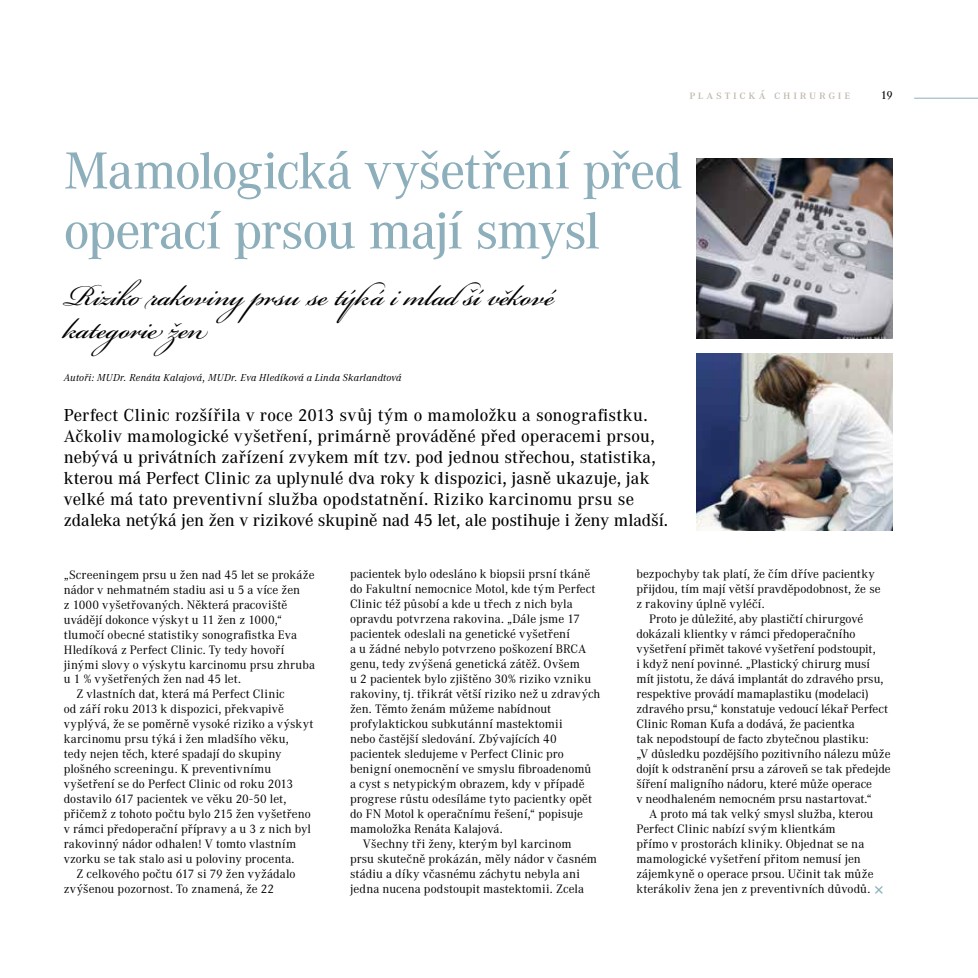
<style>
.page{position:relative;width:978px;height:978px;background:#fff}
.page>*{position:absolute;margin:0;border:0;box-sizing:border-box;transform-origin:0 0}
.t1{font:500 54px/60px "Corporate ATOT";letter-spacing:-.02em;color:#8dafbb}
.t2{font:45px/33px "Bickham Script Pro";letter-spacing:-.01em;color:#000}
.t3{font:500 18px/21px "Corporate ATOT";letter-spacing:.005em;color:#000}
.t4{font:12.75px/15px "Corporate ATOT";letter-spacing:.005em;color:#000}
.t5{font:500 12.75px "Corporate ATOT";letter-spacing:.225em;color:#c1b9ae}
.t6{font:500 12px "Corporate ATOT";color:#000}
.t7{font:italic 10.5px "Corporate ATOT";letter-spacing:.025em;color:#000}
.s1{font-size:21px;color:#8dafbb}
</style>
<div class="page">
<hr style="left:914px;top:98px;width:64px;height:1px;background:#8dafbb">
<img style="left:696px;top:159px;width:197px;height:180px">
<img style="left:696px;top:354px;width:197px;height:177px">
<p class="t5" style="left:689px;top:87px;width:163px">plastická chirurgie</p>
<p class="t6" style="left:881px;top:88px;width:13px">19</p>
<h1 class="t1" style="left:64px;top:141px;width:620px">Mamologická vyšetření před operací prsou mají smysl</h1>
<h2 class="t2" style="left:64px;top:273px;width:492px">Riziko rakoviny prsu se týká i mladší věkové kategorie žen</h2>
<p class="t7" style="left:64px;top:371px;width:339px">Autoři: MUDr. Renáta Kalajová, MUDr. Eva Hledíková a Linda Skarlandtová</p>
<p class="t3" style="left:64px;top:405px;width:606px">Perfect Clinic rozšířila v roce 2013 svůj tým o mamoložku a sonografistku.<br>Ačkoliv mamologické vyšetření, primárně prováděné před operacemi prsou, nebývá u privátních zařízení zvykem mít tzv. pod jednou střechou, statistika, kterou má Perfect Clinic za uplynulé dva roky k dispozici, jasně ukazuje, jak velké má tato preventivní služba opodstatnění. Riziko karcinomu prsu se zdaleka netýká jen žen v rizikové skupině nad 45 let, ale postihuje i ženy mladší.</p>
<p class="t4" style="left:64px;top:567px;width:252px">„Screeningem prsu u žen nad 45 let se prokáže</p>
<p class="t4" style="left:64px;top:582px;width:238px">nádor v nehmatném stadiu asi u 5 a více žen</p>
<p class="t4" style="left:64px;top:597px;width:225px">z 1000 vyšetřovaných. Některá pracoviště</p>
<p class="t4" style="left:64px;top:612px;width:220px">uvádějí dokonce výskyt u 11 žen z 1000,“</p>
<p class="t4" style="left:64px;top:627px;width:235px">tlumočí obecné statistiky sonografistka Eva</p>
<p class="t4" style="left:64px;top:642px;width:222px">Hledíková z Perfect Clinic. Ty tedy hovoří</p>
<p class="t4" style="left:64px;top:657px;width:253px">jinými slovy o výskytu karcinomu prsu zhruba</p>
<p class="t4" style="left:64px;top:672px;width:179px">u 1 % vyšetřených žen nad 45 let.</p>
<p class="t4" style="left:77px;top:687px;width:210px">Z vlastních dat, která má Perfect Clinic</p>
<p class="t4" style="left:64px;top:702px;width:222px">od září roku 2013 k dispozici, překvapivě</p>
<p class="t4" style="left:64px;top:717px;width:251px">vyplývá, že se poměrně vysoké riziko a výskyt</p>
<p class="t4" style="left:64px;top:732px;width:227px">karcinomu prsu týká i žen mladšího věku,</p>
<p class="t4" style="left:64px;top:747px;width:219px">tedy nejen těch, které spadají do skupiny</p>
<p class="t4" style="left:64px;top:762px;width:209px">plošného screeningu. K preventivnímu</p>
<p class="t4" style="left:64px;top:777px;width:231px">vyšetření se do Perfect Clinic od roku 2013</p>
<p class="t4" style="left:64px;top:792px;width:224px">dostavilo 617 pacientek ve věku 20-50 let,</p>
<p class="t4" style="left:64px;top:807px;width:248px">přičemž z tohoto počtu bylo 215 žen vyšetřeno</p>
<p class="t4" style="left:64px;top:822px;width:249px">v rámci předoperační přípravy a u 3 z nich byl</p>
<p class="t4" style="left:64px;top:837px;width:234px">rakovinný nádor odhalen! V tomto vlastním</p>
<p class="t4" style="left:64px;top:852px;width:232px">vzorku se tak stalo asi u poloviny procenta.</p>
<p class="t4" style="left:77px;top:867px;width:221px">Z celkového počtu 617 si 79 žen vyžádalo</p>
<p class="t4" style="left:64px;top:882px;width:212px">zvýšenou pozornost. To znamená, že 22</p>
<p class="t4" style="left:636px;top:567px;width:246px">bezpochyby tak platí, že čím dříve pacientky přijdou, tím mají větší pravděpodobnost, že se z rakoviny úplně vyléčí.</p>
<p class="t4" style="left:636px;top:612px;width:256px;text-indent:13px">Proto je důležité, aby plastičtí chirurgové dokázali klientky v rámci předoperačního vyšetření přimět takové vyšetření podstoupit,<br>i když není povinné. „Plastický chirurg musí mít jistotu, že dává implantát do zdravého prsu, respektive provádí mamaplastiku (modelaci) zdravého prsu,“ konstatuje vedoucí lékař Perfect Clinic Roman Kufa a dodává, že pacientka<br>tak nepodstoupí de facto zbytečnou plastiku:<br>„V důsledku pozdějšího pozitivního nálezu může dojít k odstranění prsu a zároveň se tak předejde šíření maligního nádoru, které může operace<br>v neodhaleném nemocném prsu nastartovat.“</p>
<p class="t4" style="left:636px;top:807px;width:250px;text-indent:13px">A proto má tak velký smysl služba, kterou Perfect Clinic nabízí svým klientkám<br>přímo v prostorách kliniky. Objednat se na mamologické vyšetření přitom nemusí jen zájemkyně o operace prsou. Učinit tak může kterákoliv žena jen z preventivních důvodů. <span class="s1">×</span></p>
<p class="t4" style="left:350px;top:567px;width:242px">pacientek bylo odesláno k biopsii prsní tkáně</p>
<p class="t4" style="left:350px;top:582px;width:247px">do Fakultní nemocnice Motol, kde tým Perfect</p>
<p class="t4" style="left:350px;top:597px;width:224px">Clinic též působí a kde u třech z nich byla</p>
<p class="t4" style="left:350px;top:612px;width:231px">opravdu potvrzena rakovina. „Dále jsme 17</p>
<p class="t4" style="left:350px;top:627px;width:222px">pacientek odeslali na genetické vyšetření</p>
<p class="t4" style="left:350px;top:642px;width:238px">a u žádné nebylo potvrzeno poškození BRCA</p>
<p class="t4" style="left:350px;top:657px;width:231px">genu, tedy zvýšená genetická zátěž. Ovšem</p>
<p class="t4" style="left:350px;top:672px;width:243px">u 2 pacientek bylo zjištěno 30% riziko vzniku</p>
<p class="t4" style="left:350px;top:687px;width:252px">rakoviny, tj. třikrát větší riziko než u zdravých</p>
<p class="t4" style="left:350px;top:702px;width:202px">žen. Těmto ženám můžeme nabídnout</p>
<p class="t4" style="left:350px;top:717px;width:214px">profylaktickou subkutánní mastektomii</p>
<p class="t4" style="left:350px;top:732px;width:208px">nebo častější sledování. Zbývajících 40</p>
<p class="t4" style="left:350px;top:747px;width:215px">pacientek sledujeme v Perfect Clinic pro</p>
<p class="t4" style="left:350px;top:762px;width:243px">benigní onemocnění ve smyslu fibroadenomů</p>
<p class="t4" style="left:350px;top:777px;width:236px">a cyst s netypickým obrazem, kdy v případě</p>
<p class="t4" style="left:350px;top:792px;width:244px">progrese růstu odesíláme tyto pacientky opět</p>
<p class="t4" style="left:350px;top:807px;width:234px">do FN Motol k operačnímu řešení,“ popisuje</p>
<p class="t4" style="left:350px;top:822px;width:154px">mamoložka Renáta Kalajová.</p>
<p class="t4" style="left:363px;top:837px;width:210px">Všechny tři ženy, kterým byl karcinom</p>
<p class="t4" style="left:350px;top:852px;width:249px">prsu skutečně prokázán, měly nádor v časném</p>
<p class="t4" style="left:350px;top:867px;width:231px">stádiu a díky včasnému záchytu nebyla ani</p>
<p class="t4" style="left:350px;top:882px;width:236px">jedna nucena podstoupit mastektomii. Zcela</p>
</div>
